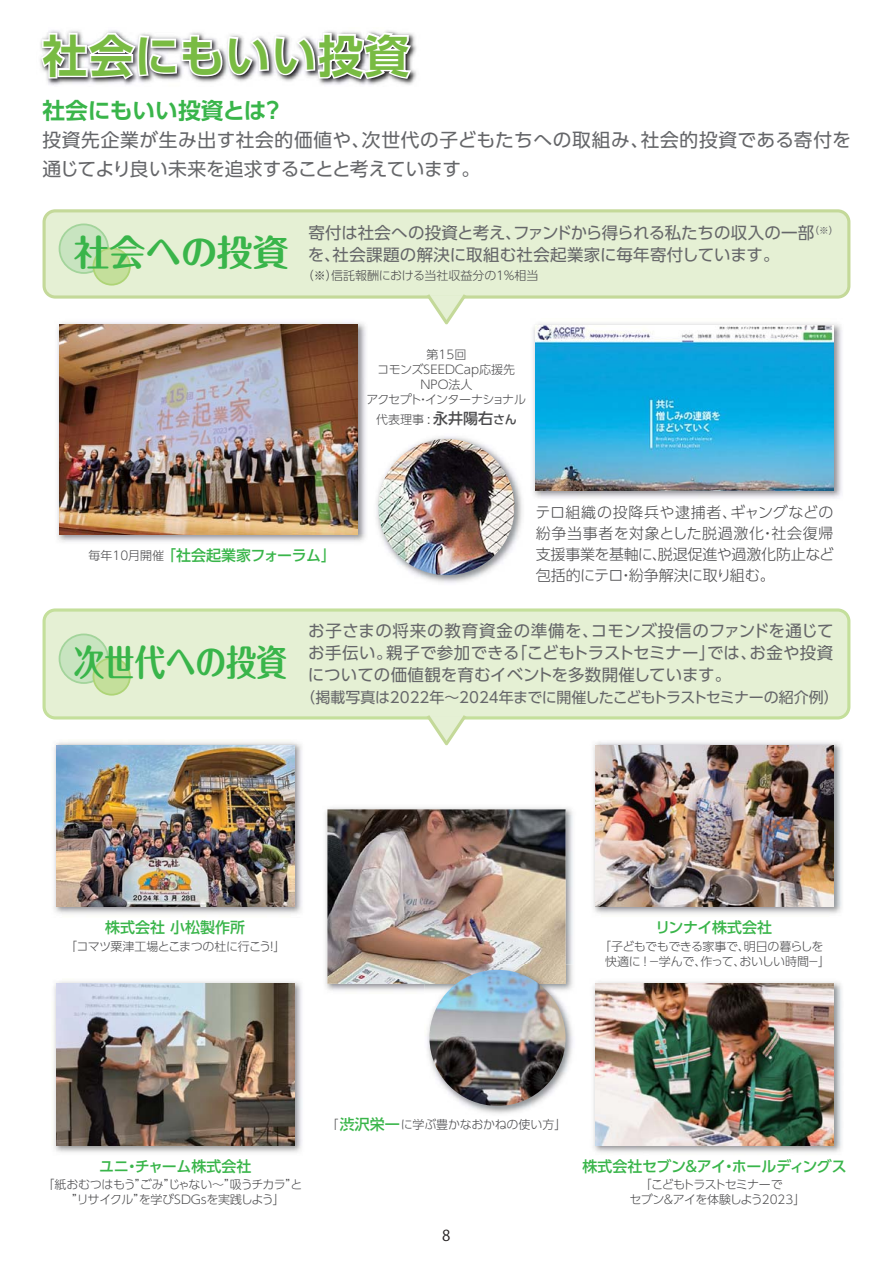
<style>
.page{position:relative;width:893px;height:1263px;background:#fff}
.page>*{position:absolute;margin:0;border:0;box-sizing:border-box;transform-origin:0 0}
.t1{font:45px "UD Shin Go Pro De Bold 90 pv RKSJ H";letter-spacing:.03em;color:#79bb43}
.t2{font:36px "Maru Fo Pro Bold 90 pv RKSJ H";color:#39b54a;scale:.85 1}
.t3{font:36px "Maru Fo Pro Bold 90 pv RKSJ H";color:#39b54a}
.t4{font:22.5px "UD Shin Go Pro De Bold 90 pv RKSJ H";letter-spacing:-.005em;color:#39b54a}
.t5{font:18.75px/28.5px "UD Shin Go Pro Regular 90 pv RKSJ H";letter-spacing:.02em;color:#656669}
.t6{font:16.5px/21.8px "UD Shin Go Pro Regular 90 pv RKSJ H";letter-spacing:-.005em;color:#656669}
.t7{font:15px/21px "UD Shin Go Pro Light 90 pv RKSJ H";letter-spacing:-.01em;color:#4c4c4e;text-align:justify}
.t8{font:15px "UD Shin Go Pro Medium 90 pv RKSJ H";letter-spacing:-.01em;color:#39b54a}
.t9{font:15px "UD Shin Go Pro Regular 90 pv RKSJ H";letter-spacing:-.015em;color:#656669}
.t10{font:15px "UD Shin Go Pro Medium 90 pv RKSJ H";letter-spacing:-.03em;color:#39b54a}
.t11{font:15px "Koz Go Pro Regular 90 pv RKSJ H";color:#231f20}
.t12{font:12px/15px "UD Shin Go Pro Light 90 pv RKSJ H";letter-spacing:-.03em;color:#4c4c4e;text-align:center}
.t13{font:12px/15px "UD Shin Go Pro Light 90 pv RKSJ H";color:#4c4c4e;text-align:center}
.t14{font:12px/15px "UD Shin Go Pro Light 90 pv RKSJ H";letter-spacing:-.055em;color:#4c4c4e}
.s1{font-family:"UD Shin Go Pro Light 90 pv RKSJ H";font-size:12px;color:#4c4c4e}
.s2{font-family:"UD Shin Go Pro Medium 90 pv RKSJ H";font-size:15px}
.s3{font-family:"UD Shin Go Pro Medium 90 pv RKSJ H"}
.s4{font-family:"UD Shin Go Pro Medium 90 pv RKSJ H";font-size:15px;color:#39b54a}
</style>
<div class="page">
<svg style="left:43px;top:209px;width:807px;height:90px;background:#e2eecf"></svg>
<svg style="left:427px;top:294px;width:39px;height:30px"></svg>
<div style="left:43px;top:608px;width:807px;height:111px;background:#e5f0d4"></div>
<svg style="left:427px;top:715px;width:39px;height:30px"></svg>
<svg style="left:59px;top:224px;width:72px;height:62px;background:#cee5b9"></svg>
<svg style="left:59px;top:633px;width:72px;height:63px;background:#cee5ba"></svg>
<img style="left:40px;top:30px;width:377px;height:55px">
<svg style="left:41px;top:33px;width:181px;height:47px"></svg>
<svg style="left:228px;top:32px;width:183px;height:47px"></svg>
<img style="left:57px;top:322px;width:309px;height:220px">
<img style="left:60px;top:324px;width:297px;height:211px">
<img style="left:533px;top:323px;width:309px;height:175px">
<img style="left:536px;top:325px;width:297px;height:165px">
<img style="left:376px;top:436px;width:146px;height:147px">
<img style="left:378px;top:439px;width:136px;height:136px;border-radius:50%">
<img style="left:593px;top:742px;width:249px;height:172px">
<img style="left:595px;top:745px;width:238px;height:162px">
<img style="left:53px;top:981px;width:249px;height:172px">
<img style="left:56px;top:983px;width:238px;height:162px">
<img style="left:593px;top:981px;width:249px;height:172px">
<img style="left:595px;top:983px;width:238px;height:162px">
<img style="left:325px;top:807px;width:248px;height:184px">
<img style="left:327px;top:809px;width:239px;height:175px">
<img style="left:427px;top:994px;width:146px;height:120px">
<img style="left:424px;top:964px;width:149px;height:30px">
<img style="left:424px;top:964px;width:142px;height:20px">
<img style="left:429px;top:970px;width:137px;height:136px;border-radius:50%">
<img style="left:54px;top:742px;width:248px;height:172px">
<img style="left:56px;top:745px;width:238px;height:162px">
<h1 class="t1" style="left:43px;top:39px;width:368px">社会にもいい投資</h1>
<h3 class="t4" style="left:43px;top:102px;width:243px">社会にもいい投資とは？</h3>
<p class="t5" style="left:43px;top:128px;width:810px">投資先企業が生み出す社会的価値や、次世代の子どもたちへの取組み、社会的投資である寄付を通じてより良い未来を追求することと考えています。</p>
<h2 class="t3" style="left:74px;top:239px;width:217px">社会への投資</h2>
<p class="t6" style="left:308px;top:224px;width:532px">寄付は社会への投資と考え、ファンドから得られる私たちの収入の一部<sup>（※）</sup>を、社会課題の解決に取組む社会起業家に毎年寄付しています。</p>
<p class="t13" style="left:302px;top:270px;width:238px">（※）信託報酬における当社収益分の１％相当</p>
<p class="t8" style="left:89px;top:549px;width:249px"><span class="s1">毎年10月開催</span> 「社会起業家フォーラム」</p>
<p class="t13" style="left:367px;top:348px;width:161px">第15回<br>コモンズSEEDCap応援先<br>NPO法人<br>アクセプト・インターナショナル</p>
<p class="t12" style="left:376px;top:414px;width:142px">代表理事 :<span class="s2">永井陽右</span><span class="s3">さん</span></p>
<p class="t7" style="left:535px;top:504px;width:300px">テロ組織の投降兵や逮捕者、ギャングなどの紛争当事者を対象とした脱過激化・社会復帰支援事業を基軸に、脱退促進や過激化防止など包括的にテロ・紛争解決に取り組む。</p>
<h2 class="t2" style="left:74px;top:649px;width:253px">次世代への投資</h2>
<p class="t6" style="left:308px;top:623px;width:527px;text-align:justify">お子さまの将来の教育資金の準備を、コモンズ投信のファンドを通じてお手伝い。親子で参加できる「こどもトラストセミナー」では、お金や投資についての価値観を育むイベントを多数開催しています。</p>
<p class="t9" style="left:300px;top:691px;width:540px">（掲載写真は2022年～2024年までに開催したこどもトラストセミナーの紹介例）</p>
<p class="t8" style="left:105px;top:922px;width:142px">株式会社 小松製作所</p>
<p class="t12" style="left:65px;top:940px;width:222px">「コマツ粟津工場とこまつの杜に行こう！」</p>
<p class="t10" style="left:655px;top:922px;width:118px">リンナイ株式会社</p>
<p class="t12" style="left:599px;top:940px;width:232px">「子どもでもできる家事で、明日の暮らしを快適に！－学んで、作って、おいしい時間－」</p>
<p class="t8" style="left:99px;top:1160px;width:154px">ユニ・チャーム株式会社</p>
<p class="t12" style="left:72px;top:1179px;width:232px;text-align:left;text-indent:-30px">「紙おむつはもう”ごみ”じゃない～”吸うチカラ”と”リサイクル”を学びSDGsを実践しよう」</p>
<p class="t12" style="left:326px;top:1118px;width:242px">「<span class="s4">渋沢栄一</span>に学ぶ豊かなおかねの使い方」</p>
<p class="t11" style="left:442px;top:1230px;width:10px">8</p>
<p class="t8" style="left:582px;top:1160px;width:266px">株式会社セブン＆アイ・ホールディングス</p>
<p class="t14" style="left:629px;top:1179px;width:177px;text-indent:10px">「こどもトラストセミナーで<br>セブン＆アイを体験しよう2023」</p>
</div>
